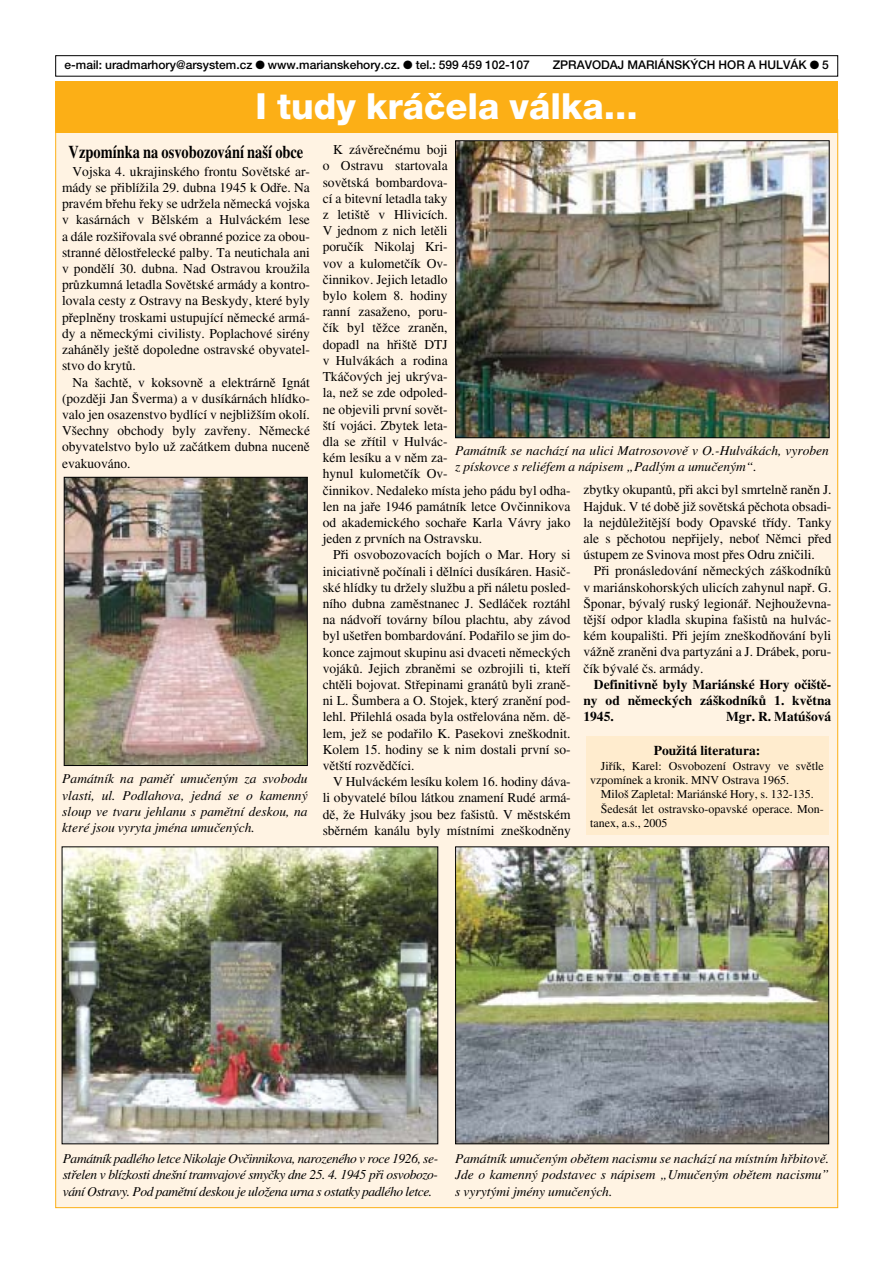
<style>
.page{position:relative;width:893px;height:1262px;background:#fff}
.page>*{position:absolute;margin:0;border:0;box-sizing:border-box;transform-origin:0 0}
.t1{font:800 36px "Helvetica Neue CE";color:#fff}
.t2{font:700 18px "Times CE";color:#000;scale:.8 1}
.t3{font:13.5px/16.2px "Times CE";color:#000;text-align:justify}
.t4{font:italic 13.5px/16.2px "Times CE";color:#000;text-align:justify}
.t5{font:700 13.5px/16.2px "Times CE";color:#000;text-align:justify}
.t6{font:12px/14.4px "Times CE";color:#000}
.t7{font:500 12px "Helvetica Neue CE";color:#000}
</style>
<div class="page">
<div style="left:56px;top:120px;width:781px;height:1087px;background:#fff3e3"></div>
<div style="left:55px;top:55px;width:783px;height:22px;border:1px solid #000"></div>
<div style="left:55px;top:81px;width:783px;height:51px;background:#fcaf16"></div>
<img style="left:66px;top:479px;width:240px;height:285px">
<div style="left:64px;top:477px;width:244px;height:289px;border:1px solid #000"></div>
<img style="left:64px;top:848px;width:372px;height:294px">
<div style="left:62px;top:846px;width:376px;height:298px;border:1px solid #000"></div>
<img style="left:457px;top:142px;width:370px;height:294px">
<div style="left:455px;top:140px;width:374px;height:298px;border:1px solid #000"></div>
<img style="left:457px;top:848px;width:370px;height:294px">
<div style="left:455px;top:846px;width:374px;height:298px;border:1px solid #000"></div>
<div style="left:585px;top:736px;width:243px;height:98px;background:#ffecce"></div>
<p class="t7" style="left:65px;top:60px;width:466px">e-mail: uradmarhory@arsystem.cz ● www.marianskehory.cz. ● tel.: 599 459 102-107</p>
<p class="t7" style="left:552px;top:60px;width:277px">ZPRAVODAJ MARIÁNSK¯CH HOR A HULVÁK ● 5</p>
<h1 class="t1" style="left:255px;top:94px;width:384px">I tudy kráãela válka...</h1>
<h2 class="t2" style="left:69px;top:145px;width:295px">Vzpomínka na osvobozování na‰í obce</h2>
<p class="t3" style="left:62px;top:165px;width:249px;text-indent:11px">Vojska 4. ukrajinského frontu Sovûtské ar&shy;mády se pfiiblíÏila 29. dubna 1945 k Odfie. Na pravém bfiehu fieky se udrÏela nûmecká vojska v kasárnách v Bûlském a Hulváckém lese a dále roz‰ifiovala své obranné pozice za obou&shy;stranné dûlostfielecké palby. Ta neutichala ani v pondûlí 30. dubna. Nad Ostravou krouÏila prÛzkumná letadla Sovûtské armády a kontro&shy;lovala cesty z Ostravy na Beskydy, které byly pfieplnûny troskami ustupující nûmecké armá&shy;dy a nûmeck˘mi civilisty. Poplachové sirény zahánûly je‰tû dopoledne ostravské obyvatel&shy;stvo do krytÛ.</p>
<p class="t3" style="left:62px;top:375px;width:249px;text-indent:11px">Na ‰achtû, v koksovnû a elektrárnû Ignát (pozdûji Jan ·verma) a v dusíkárnách hlídko&shy;valo jen osazenstvo bydlící v nejbliÏ‰ím okolí.<br>V‰echny obchody byly zavfieny. Nûmecké obyvatelstvo bylo uÏ zaãátkem dubna nucenû evakuováno.</p>
<p class="t4" style="left:62px;top:771px;width:247px">Památník na pamûÈ umuãen˘m za svobodu vlasti, ul. Podlahova, jedná se o kamenn˘ sloup ve tvaru jehlanu s pamûtní deskou, na které jsou vyryta jména umuãen˘ch.</p>
<p class="t3" style="left:323px;top:143px;width:249px;text-align:left;text-indent:11px">K závûreãnému boji<br>o Ostravu startovala<br>sovûtská bombardova-<br>cí a bitevní letadla taky<br>z leti‰tû v Hlivicích.<br>V jednom z nich letûli<br>poruãík Nikolaj Kri-<br>vov a kulometãík Ov-<br>ãinnikov. Jejich letadlo<br>bylo kolem 8. hodiny<br>ranní zasaÏeno, poru-<br>ãík byl tûÏce zranûn,<br>dopadl na hfii‰tû DTJ<br>v Hulvákách a rodina<br>Tkáãov˘ch jej ukr˘va-<br>la, neÏ se zde odpoled-<br>ne objevili první sovût-<br>‰tí vojáci. Zbytek leta-<br>dla se zfiítil v Hulvác-<br>kém lesíku a v nûm za-<br>hynul kulometãík Ov-<br>ãinnikov. Nedaleko místa jeho pádu byl odha&shy;len na jafie 1946 památník letce Ovãinnikova od akademického sochafie Karla Vávry jako jeden z prvních na Ostravsku.</p>
<p class="t3" style="left:323px;top:548px;width:249px;text-indent:11px">Pfii osvobozovacích bojích o Mar. Hory si iniciativnû poãínali i dûlníci dusíkáren. Hasiã&shy;ské hlídky tu drÏely sluÏbu a pfii náletu posled&shy;ního dubna zamûstnanec J. Sedláãek roztáhl na nádvofií továrny bílou plachtu, aby závod byl u‰etfien bombardování. Podafiilo se jim do&shy;konce zajmout skupinu asi dvaceti nûmeck˘ch vojákÛ. Jejich zbranûmi se ozbrojili ti, ktefií chtûli bojovat. Stfiepinami granátÛ byli zranû&shy;ni L. ·umbera a O. Stojek, kter˘ zranûní pod&shy;lehl. Pfiilehlá osada byla ostfielována nûm. dû&shy;lem, jeÏ se podafiilo K. Pasekovi zne‰kodnit.<br>Kolem 15. hodiny se k nim dostali první so&shy;vût‰tí rozvûdãíci.</p>
<p class="t3" style="left:323px;top:775px;width:250px;text-indent:11px">V Hulváckém lesíku kolem 16. hodiny dáva&shy;li obyvatelé bílou látkou znamení Rudé armá&shy;dû, Ïe Hulváky jsou bez fa‰istÛ. V mûstském sbûrném kanálu byly místními zne‰kodnûny</p>
<p class="t4" style="left:455px;top:443px;width:375px">Památník se nachází na ulici Matrosovovû v O.-Hulvákách, vyroben z pískovce s reliéfem a nápisem „Padl˘m a umuãen˘m“.</p>
<p class="t3" style="left:583px;top:483px;width:250px">zbytky okupantÛ, pfii akci byl smrtelnû ranûn J.<br>Hajduk. V té dobû jiÏ sovûtská pûchota obsadi&shy;la nejdÛleÏitûj‰í body Opavské tfiídy. Tanky ale s pûchotou nepfiijely, neboÈ Nûmci pfied ústupem ze Svinova most pfies Odru zniãili.</p>
<p class="t3" style="left:583px;top:564px;width:249px;text-indent:11px">Pfii pronásledování nûmeck˘ch zá‰kodníkÛ v mariánskohorsk˘ch ulicích zahynul napfi. G. ·ponar, b˘val˘ rusk˘ legionáfi. NejhouÏevna&shy;tûj‰í odpor kladla skupina fa‰istÛ na hulvác&shy;kém koupali‰ti. Pfii jejím zne‰kodÀování byli váÏnû zranûni dva partyzáni a J. Drábek, poru&shy;ãík b˘valé ãs. armády.</p>
<p class="t5" style="left:583px;top:677px;width:249px;text-indent:11px">Definitivnû byly Mariánské Hory oãi‰tû&shy;ny od nûmeck˘ch zá‰kodníkÛ 1. kvûtna 1945.</p>
<p class="t5" style="left:726px;top:710px;width:107px">Mgr. R. Matú‰ová</p>
<p class="t5" style="left:653px;top:743px;width:108px">PouÏitá literatura:</p>
<p class="t6" style="left:590px;top:759px;width:235px;text-indent:10px">Jifiík, Karel: Osvobození Ostravy ve svûtle vzpomínek a kronik. MNV Ostrava 1965.</p>
<p class="t6" style="left:600px;top:788px;width:215px">Milo‰ Zapletal: Mariánské Hory, s. 132-135.</p>
<p class="t6" style="left:600px;top:803px;width:225px">·edesát let ostravsko-opavské operace. Mon-</p>
<p class="t6" style="left:590px;top:817px;width:79px">tanex, a.s., 2005</p>
<p class="t4" style="left:63px;top:1151px;width:377px">Památník padlého letce Nikolaje Ovãinnikova, narozeného v roce 1926, se&shy;stfielen v blízkosti dne‰ní tramvajové smyãky dne 25. 4. 1945 pfii osvobozo&shy;vání Ostravy. Pod pamûtní deskou je uloÏena urna s ostatky padlého letce.</p>
<p class="t4" style="left:455px;top:1151px;width:375px">Památník umuãen˘m obûtem nacismu se nachází na místním hfibitovû.<br>Jde o kamenn˘ podstavec s nápisem „Umuãen˘m obûtem nacismu” s vyryt˘mi jmény umuãen˘ch.</p>
</div>
